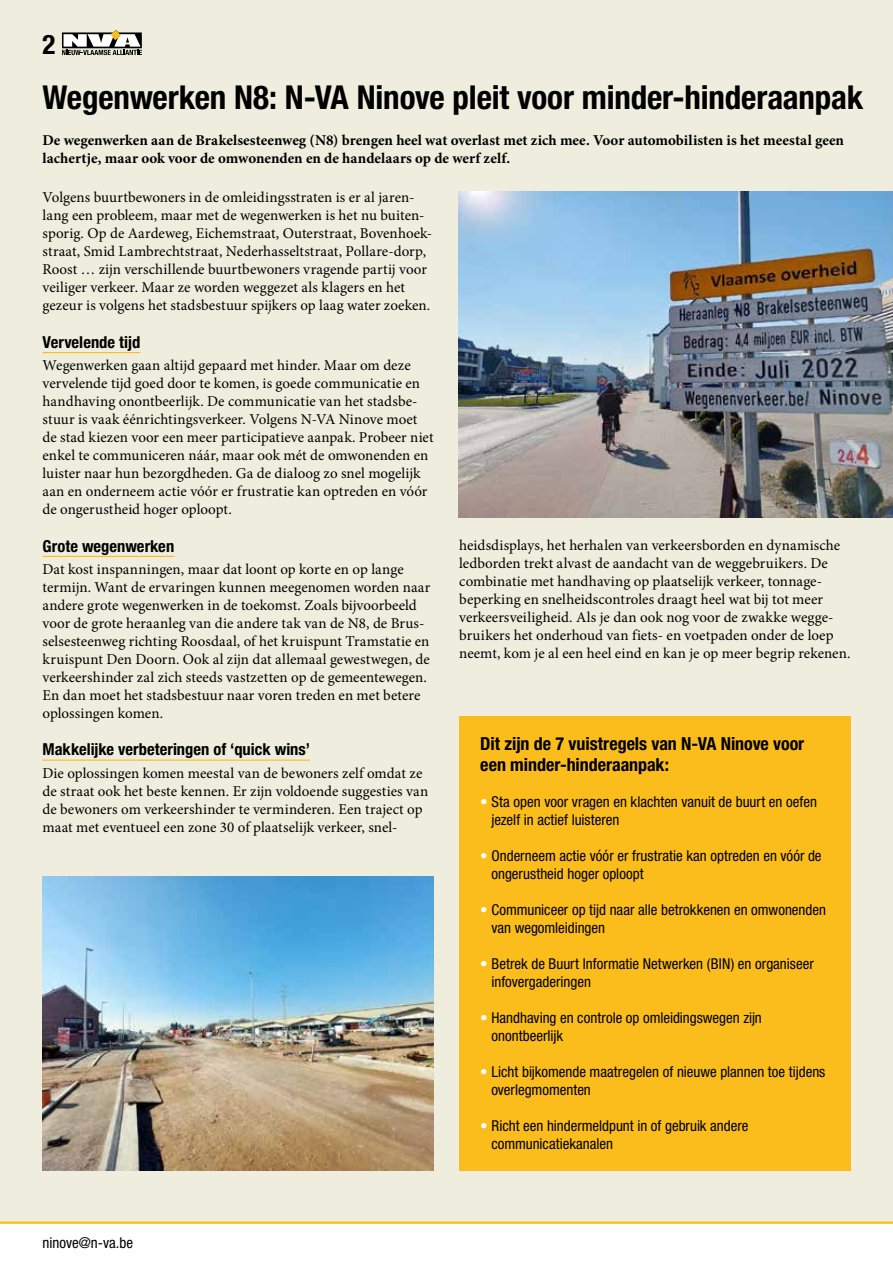
<style>
.page{position:relative;width:893px;height:1263px;background:#fff}
.page>*{position:absolute;margin:0;border:0;box-sizing:border-box;transform-origin:0 0}
.t1{font:700 condensed 33px "Helvetica Neue LT Std";letter-spacing:-.005em;color:#000}
.t2{font:700 condensed 27px "Helvetica Neue LT Std";color:#000}
.t3{font:700 condensed 18px/21px "Helvetica Neue LT Std";color:#000}
.t4{font:700 condensed 16.5px "Helvetica Neue LT Std";color:#000}
.t5{font:15px/18px "Minion Pro";color:#000}
.t6{font:condensed 15px/18px "Helvetica Neue LT Std";color:#000}
.t7{font:700 15px/18px "Minion Pro";color:#000}
.s1{color:#fff}
</style>
<div class="page">
<div style="left:0;top:0;width:893px;height:1222px;background:#efeddd"></div>
<hr style="left:43px;top:352px;width:97px;height:1px;background:#fbbd1b">
<hr style="left:43px;top:556px;width:131px;height:1px;background:#fbbd1b">
<hr style="left:43px;top:759px;width:267px;height:2px;background:#fbbd1b">
<div style="left:459px;top:716px;width:391px;height:454px;background:#fbbd1b"></div>
<img style="left:459px;top:191px;width:434px;height:327px">
<img style="left:43px;top:877px;width:391px;height:293px">
<svg style="left:0;top:1221px;width:893px;height:3px;background:#f8cb51"></svg>
<svg style="left:62px;top:30px;width:80px;height:25px;background:#9f9c94"></svg>
<h2 class="t2" style="left:43px;top:28px;width:14px">2</h2>
<h1 class="t1" style="left:43px;top:77px;width:822px">Wegenwerken N8: N-VA Ninove pleit voor minder-hinderaanpak</h1>
<p class="t7" style="left:43px;top:131px;width:803px">De wegenwerken aan de Brakelsesteenweg (N8) brengen heel wat overlast met zich mee. Voor automobilisten is het meestal geen lachertje, maar ook voor de omwonenden en de handelaars op de werf zelf.</p>
<p class="t5" style="left:43px;top:189px;width:391px">Volgens buurtbewoners in de omleidingsstraten is er al jaren&shy;lang een probleem, maar met de wegenwerken is het nu buiten&shy;sporig. Op de Aardeweg, Eichemstraat, Outerstraat, Bovenhoek&shy;straat, Smid Lambrechtstraat, Nederhasseltstraat, Pollare-dorp, Roost … zijn verschillende buurtbewoners vragende partij voor veiliger verkeer. Maar ze worden weggezet als klagers en het gezeur is volgens het stadsbestuur spijkers op laag water zoeken.</p>
<p class="t4" style="left:43px;top:332px;width:99px">Vervelende tijd</p>
<p class="t5" style="left:43px;top:356px;width:393px">Wegenwerken gaan altijd gepaard met hinder. Maar om deze vervelende tijd goed door te komen, is goede communicatie en handhaving onontbeerlijk. De communicatie van het stadsbe&shy;stuur is vaak éénrichtingsverkeer. Volgens N-VA Ninove moet de stad kiezen voor een meer participatieve aanpak. Probeer niet enkel te communiceren náár, maar ook mét de omwonenden en luister naar hun bezorgdheden. Ga de dialoog zo snel mogelijk aan en onderneem actie vóór er frustratie kan optreden en vóór de ongerustheid hoger oploopt.</p>
<p class="t4" style="left:43px;top:536px;width:133px">Grote wegenwerken</p>
<p class="t5" style="left:43px;top:560px;width:389px">Dat kost inspanningen, maar dat loont op korte en op lange termijn. Want de ervaringen kunnen meegenomen worden naar andere grote wegenwerken in de toekomst. Zoals bijvoorbeeld voor de grote heraanleg van die andere tak van de N8, de Brus&shy;selsesteenweg richting Roosdaal, of het kruispunt Tramstatie en kruispunt Den Doorn. Ook al zijn dat allemaal gewestwegen, de verkeershinder zal zich steeds vastzetten op de gemeentewegen.<br>En dan moet het stadsbestuur naar voren treden en met betere oplossingen komen.</p>
<p class="t4" style="left:43px;top:739px;width:269px">Makkelijke verbeteringen of ‘quick wins’</p>
<p class="t5" style="left:43px;top:764px;width:387px">Die oplossingen komen meestal van de bewoners zelf omdat ze de straat ook het beste kennen. Er zijn voldoende suggesties van de bewoners om verkeershinder te verminderen. Een traject op maat met eventueel een zone 30 of plaatselijk verkeer, snel-</p>
<p class="t5" style="left:459px;top:536px;width:393px">heidsdisplays, het herhalen van verkeersborden en dynamische ledborden trekt alvast de aandacht van de weggebruikers. De combinatie met handhaving op plaatselijk verkeer, tonnage&shy;beperking en snelheidscontroles draagt heel wat bij tot meer verkeersveiligheid. Als je dan ook nog voor de zwakke wegge&shy;bruikers het onderhoud van fiets- en voetpaden onder de loep neemt, kom je al een heel eind en kan je op meer begrip rekenen.</p>
<p class="t3" style="left:480px;top:733px;width:325px">Dit zijn de 7 vuistregels van N-VA Ninove voor een minder-hinderaanpak:</p>
<p class="t6" style="left:491px;top:792px;width:327px;text-indent:-11px"><span class="s1">•</span> Sta open voor vragen en klachten vanuit de buurt en oefen jezelf in actief luisteren</p>
<p class="t6" style="left:491px;top:846px;width:332px;text-indent:-11px"><span class="s1">•</span> Onderneem actie vóór er frustratie kan optreden en vóór de ongerustheid hoger oploopt</p>
<p class="t6" style="left:491px;top:900px;width:336px;text-indent:-11px"><span class="s1">•</span> Communiceer op tijd naar alle betrokkenen en omwonenden van wegomleidingen</p>
<p class="t6" style="left:491px;top:954px;width:324px;text-indent:-11px"><span class="s1">•</span> Betrek de Buurt Informatie Netwerken (BIN) en organiseer infovergaderingen</p>
<p class="t6" style="left:491px;top:1008px;width:272px;text-indent:-11px"><span class="s1">•</span> Handhaving en controle op omleidingswegen zijn onontbeerlijk</p>
<p class="t6" style="left:491px;top:1062px;width:335px;text-indent:-11px"><span class="s1">•</span> Licht bijkomende maatregelen of nieuwe plannen toe tijdens overlegmomenten</p>
<p class="t6" style="left:491px;top:1116px;width:259px;text-indent:-11px"><span class="s1">•</span> Richt een hindermeldpunt in of gebruik andere communicatiekanalen</p>
<p class="t6" style="left:43px;top:1234px;width:92px">ninove@n-va.be</p>
</div>
